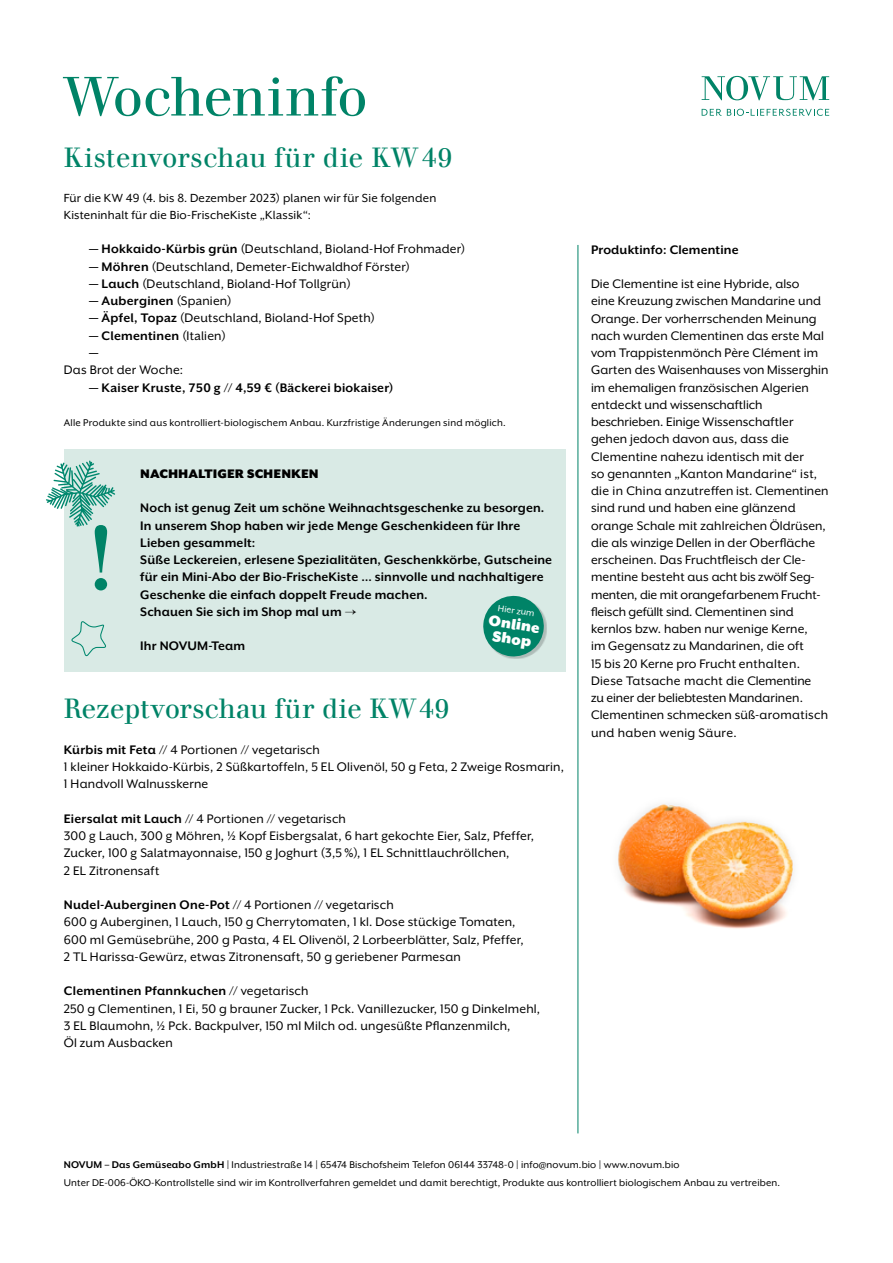
<style>
.page{position:relative;width:893px;height:1263px;background:#fff}
.page>*{position:absolute;margin:0;border:0;box-sizing:border-box;transform-origin:0 0}
.t1{font:90px "Walbaum Com";color:#008367}
.t2{font:54px "Walbaum Com";letter-spacing:-.015em;color:#008367}
.t3{font:27px "Walbaum Com";letter-spacing:.01em;color:#008367}
.t4{font:900 17.25px/14.7px "Mr Eaves XL San OT";color:#fff;text-align:center}
.t5{font:14.25px/17.2px "Mr Eaves XL San OT";letter-spacing:.005em;color:#000}
.t6{font:700 14.25px/17.2px "Mr Eaves XL San OT";letter-spacing:.01em;color:#000}
.t7{font:900 14.25px "Mr Eaves XL San OT";letter-spacing:.005em;color:#000}
.t8{font:13.5px/17.2px "Mr Eaves XL San OT";letter-spacing:.015em;color:#000}
.t9{font:11.25px/17.7px "Mr Eaves XL San OT";letter-spacing:.01em;color:#000}
.t10{font:10.35px "Mr Eaves XL San OT";color:#fff}
.s1{font-weight:700}
.s2{font-weight:400}
</style>
<div class="page">
<svg style="left:702px;top:76px;width:127px;height:24px"></svg>
<svg style="left:702px;top:109px;width:127px;height:7px"></svg>
<img style="left:617px;top:804px;width:177px;height:125px">
<div style="left:64px;top:449px;width:502px;height:223px;background:#d9eae5"></div>
<hr style="left:578px;top:245px;width:1px;height:888px;background:#008367">
<div style="left:485px;top:597px;width:62px;height:62px;background:#000;opacity:.2"></div>
<svg style="left:483px;top:595px;width:62px;height:63px"></svg>
<svg style="left:46px;top:460px;width:69px;height:67px"></svg>
<svg style="left:71px;top:621px;width:35px;height:36px"></svg>
<h2 class="t2" style="left:64px;top:64px;width:306px">Wocheninfo</h2>
<h3 class="t3" style="left:64px;top:142px;width:390px">Kistenvorschau für die KW49</h3>
<p class="t8" style="left:64px;top:189px;width:374px">Für die KW 49 (4. bis 8. Dezember 2023) planen wir für Sie folgenden<br>Kisteninhalt für die Bio-FrischeKiste „Klassik“:</p>
<p class="t5" style="left:89px;top:240px;width:378px"><span class="s1">— Hokkaido-Kürbis grün</span> (Deutschland, Bioland-Hof Frohmader)</p>
<p class="t5" style="left:89px;top:258px;width:322px"><span class="s1">— Möhren</span> (Deutschland, Demeter-Eichwaldhof Förster)</p>
<p class="t5" style="left:89px;top:275px;width:263px"><span class="s1">— Lauch</span> (Deutschland, Bioland-Hof Tollgrün)</p>
<p class="t6" style="left:89px;top:292px;width:144px">— Auberginen <span class="s2">(Spanien)</span></p>
<p class="t5" style="left:89px;top:309px;width:287px"><span class="s1">— Äpfel, Topaz</span> (Deutschland, Bioland-Hof Speth)</p>
<p class="t6" style="left:89px;top:327px;width:138px">— Clementinen <span class="s2">(Italien) </span>—</p>
<p class="t5" style="left:64px;top:361px;width:121px">Das Brot der Woche:</p>
<p class="t6" style="left:89px;top:379px;width:306px">— Kaiser Kruste, 750 g // 4,59 € (Bäckerei biokaiser)</p>
<p class="t9" style="left:64px;top:414px;width:444px">Alle Produkte sind aus kontrolliert-biologischem Anbau. Kurzfristige Änderungen sind möglich.</p>
<h1 class="t1" style="left:88px;top:504px;width:28px">!</h1>
<p class="t7" style="left:140px;top:465px;width:180px">NACHHALTIGER SCHENKEN</p>
<p class="t6" style="left:140px;top:499px;width:413px">Noch ist genug Zeit um schöne Weihnachtsgeschenke zu besorgen.<br>In unserem Shop haben wir jede Menge Geschenkideen für Ihre Lieben gesammelt:<br>Süße Leckereien, erlesene Spezialitäten, Geschenkkörbe, Gutscheine für ein Mini-Abo der Bio-FrischeKiste … sinnvolle und nachhaltigere Geschenke die einfach doppelt Freude machen.<br>Schauen Sie sich im Shop mal um →</p>
<p class="t6" style="left:140px;top:637px;width:106px">Ihr NOVUM-Team</p>
<p class="t10" style="left:499px;top:602px;width:38px;rotate:9deg">Hier zum</p>
<p class="t4" style="left:490px;top:613px;width:53px;rotate:9deg">Online<br>Shop</p>
<h3 class="t3" style="left:64px;top:692px;width:387px">Rezeptvorschau für die KW49</h3>
<p class="t5" style="left:64px;top:741px;width:502px"><span class="s1">Kürbis mit Feta</span> // 4 Portionen // vegetarisch<br>1 kleiner Hokkaido-Kürbis, 2 Süßkartoffeln, 5 EL Olivenöl, 50 g Feta, 2 Zweige Rosmarin,<br>1 Handvoll Walnusskerne</p>
<p class="t5" style="left:64px;top:810px;width:472px"><span class="s1">Eiersalat mit Lauch</span> // 4 Portionen // vegetarisch<br>300 g Lauch, 300 g Möhren, ½ Kopf Eisbergsalat, 6 hart gekochte Eier, Salz, Pfeffer, Zucker, 100 g Salatmayonnaise, 150 g Joghurt (3,5%), 1 EL Schnittlauchröllchen,<br>2 EL Zitronensaft</p>
<p class="t5" style="left:64px;top:896px;width:462px"><span class="s1">Nudel-Auberginen One-Pot</span> // 4 Portionen // vegetarisch<br>600 g Auberginen, 1 Lauch, 150 g Cherrytomaten, 1 kl. Dose stückige Tomaten, 600 ml Gemüsebrühe, 200 g Pasta, 4 EL Olivenöl, 2 Lorbeerblätter, Salz, Pfeffer, 2 TL Harissa-Gewürz, etwas Zitronensaft, 50 g geriebener Parmesan</p>
<p class="t5" style="left:64px;top:982px;width:478px"><span class="s1">Clementinen Pfannkuchen</span> // vegetarisch<br>250 g Clementinen, 1 Ei, 50 g brauner Zucker, 1 Pck. Vanillezucker, 150 g Dinkelmehl, 3 EL Blaumohn, ½ Pck. Backpulver, 150 ml Milch od. ungesüßte Pflanzenmilch,<br>Öl zum Ausbacken</p>
<p class="t6" style="left:591px;top:241px;width:149px">Produktinfo: Clementine</p>
<p class="t5" style="left:591px;top:275px;width:239px">Die Clementine ist eine Hybride, also<br>eine Kreuzung zwischen Mandarine und Orange. Der vorherrschenden Meinung nach wurden Clementinen das erste Mal vom Trappistenmönch Père Clément im Garten des Waisenhauses von Misserghin im ehemaligen französischen Algerien entdeckt und wissenschaftlich beschrieben. Einige Wissenschaftler gehen jedoch davon aus, dass die Clementine nahezu identisch mit der<br>so genannten „Kanton Mandarine“ ist, die in China anzutreffen ist. Clementinen sind rund und haben eine glänzend orange Schale mit zahlreichen Öldrüsen, die als winzige Dellen in der Oberfläche erscheinen. Das Fruchtfleisch der Cle&shy;mentine besteht aus acht bis zwölf Seg&shy;menten, die mit orangefarbenem Frucht&shy;fleisch gefüllt sind. Clementinen sind kernlos bzw. haben nur wenige Kerne,<br>im Gegensatz zu Mandarinen, die oft<br>15 bis 20 Kerne pro Frucht enthalten.<br>Diese Tatsache macht die Clementine<br>zu einer der beliebtesten Mandarinen.<br>Clementinen schmecken süß-aromatisch und haben wenig Säure.</p>
<p class="t9" style="left:64px;top:1156px;width:718px"><span class="s1">NOVUM – Das Gemüseabo GmbH</span> | Industriestraße 14 | 65474 Bischofsheim Telefon 06144 33748-0 | info@novum.bio | www.novum.bio<br>Unter DE-006-ÖKO-Kontrollstelle sind wir im Kontrollverfahren gemeldet und damit berechtigt, Produkte aus kontrolliert biologischem Anbau zu vertreiben.</p>
</div>
